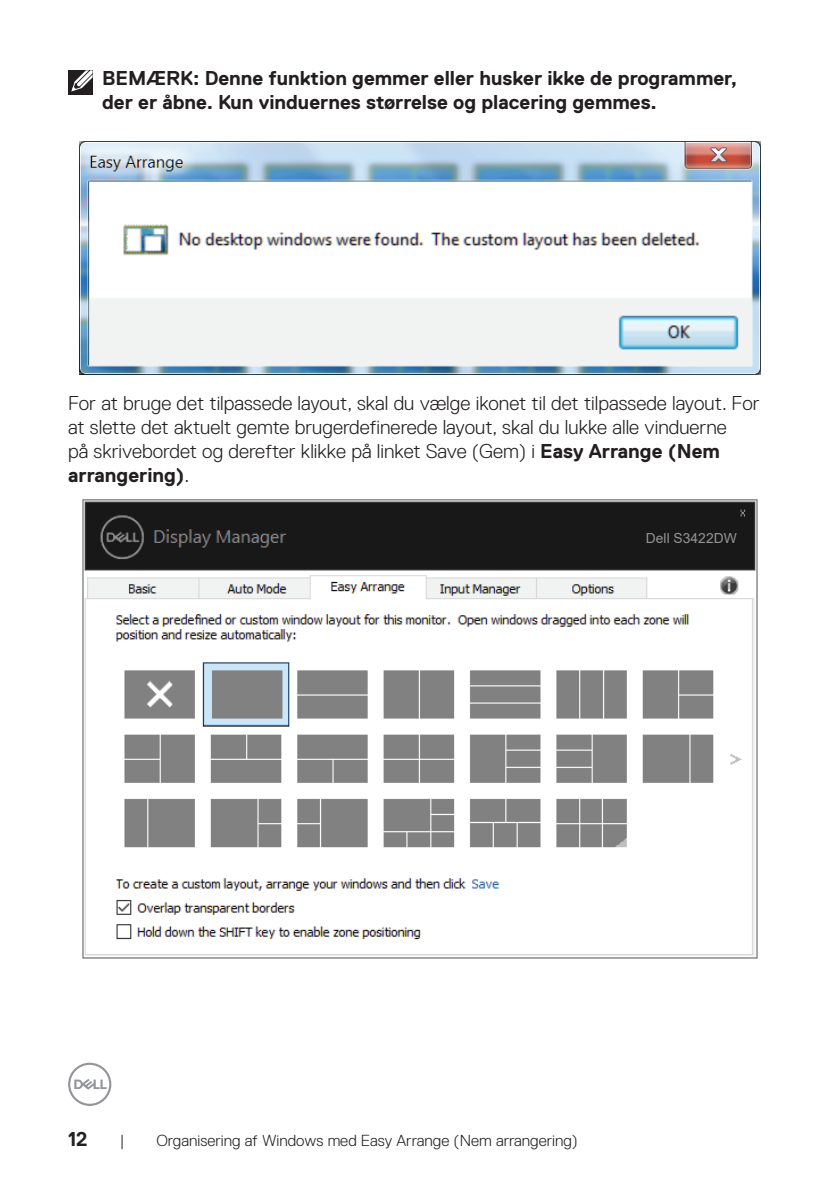
<style>
.page{position:relative;width:840px;height:1191px;background:#fff}
.page>*{position:absolute;margin:0;border:0;box-sizing:border-box;transform-origin:0 0}
.Paragraph{font:300 20px/24px "Dell Replica";color:#231f20}
.Note{font:700 20px/24px "Dell Replica";color:#231f20}
.t1{font:300 16px "Dell Replica";color:#231f20}
.t2{font:13.8px "Arial";color:#939394}
.s1{font-weight:700}
</style>
<div class="page">
<svg style="left:68px;top:1062px;width:43px;height:44px"></svg>
<img style="left:79px;top:141px;width:681px;height:234px">
<img style="left:82px;top:499px;width:676px;height:460px">
<div style="left:633px;top:528px;width:110px;height:21px;background:#191819"></div>
<div style="left:68px;top:70px;width:24px;height:25px;background:#231f20"></div>
<svg style="left:71px;top:70px;width:22px;height:22px"></svg>
<p class="Note" style="left:102px;top:66px;width:636px">BEMÆRK: Denne funktion gemmer eller husker ikke de programmer, der er åbne. Kun vinduernes størrelse og placering gemmes.</p>
<p class="Paragraph" style="left:68px;top:391px;width:692px">For at bruge det tilpassede layout, skal du vælge ikonet til det tilpassede layout. For at slette det aktuelt gemte brugerdefinerede layout, skal du lukke alle vinduerne<br>på skrivebordet og derefter klikke på linket Save (Gem) i <span class="s1">Easy Arrange (Nem arrangering)</span>.</p>
<p class="t2" style="left:645px;top:529px;width:92px">Dell S3422DW</p>
<p class="Note" style="left:68px;top:1126px;width:21px">12</p>
<p class="t1" style="left:120px;top:1131px;width:6px">|</p>
<p class="t1" style="left:156px;top:1131px;width:422px">Organisering af Windows med Easy Arrange (Nem arrangering)</p>
</div>
